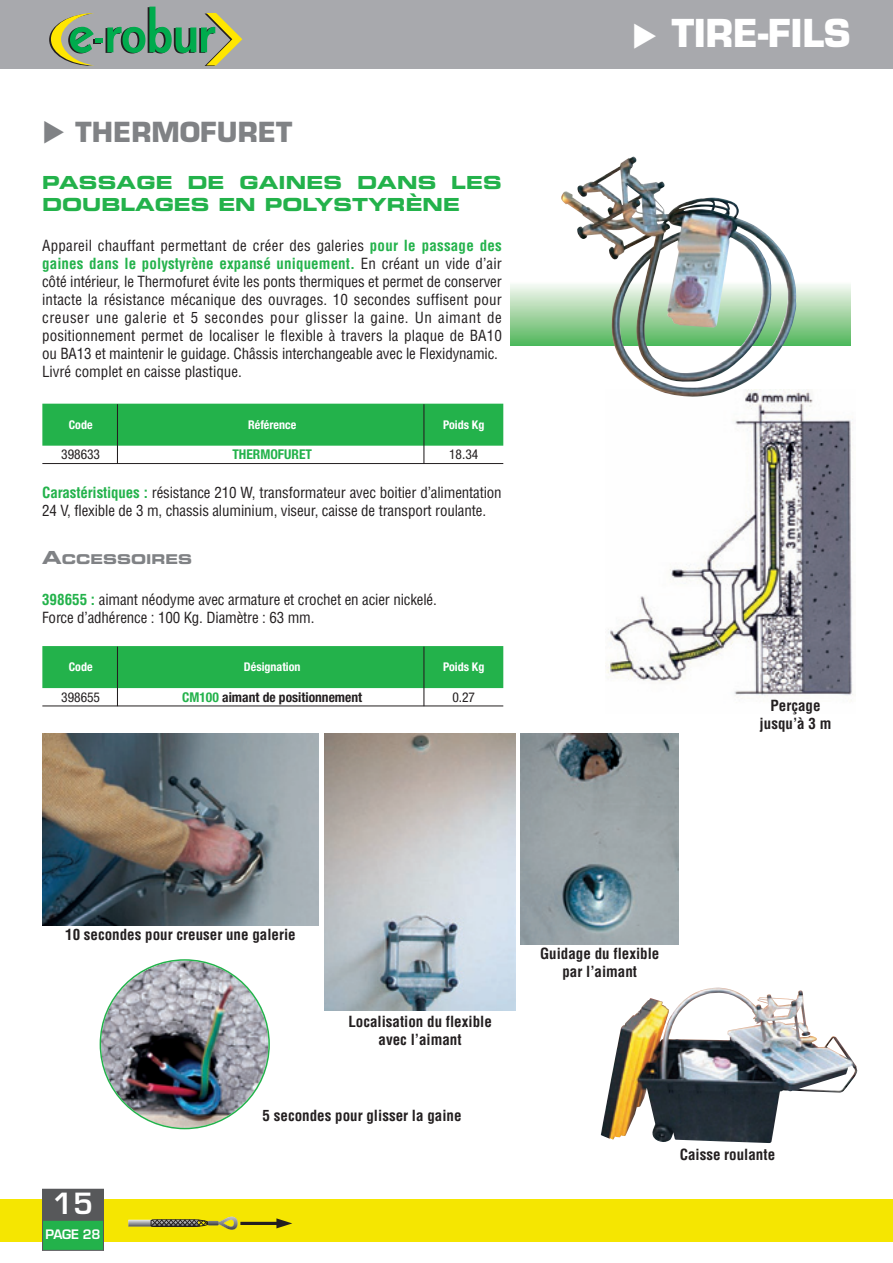
<style>
.page{position:relative;width:893px;height:1263px;background:#fff}
.page>*{position:absolute;margin:0;border:0;box-sizing:border-box;transform-origin:0 0}
.t1{font:700 37.5px "Eurostile LT Std";letter-spacing:-.01em;color:#fff}
.t2{font:600 28.5px "Eurostile LT Std";color:#fff}
.t3{font:700 27px "Eurostile LT Std";color:#808285}
.t4{font:18px/21.6px "Eurostile LT Std Bold Ex 2";color:#23b24b}
.t5{font:condensed 15px/18px "Helvetica LT Std";letter-spacing:-.01em;color:#231f20}
.t6{font:700 condensed 15px/18px "Helvetica LT Std";color:#231f20;text-align:center}
.t7{font:700 condensed 13.5px "Helvetica Neue LT Std";color:#231f20}
.t8{font:condensed 13.5px "Helvetica Neue LT Std";color:#231f20}
.t9{font:13.5px "Eurostile LT Std Bold Ex 2";color:#808285}
.t10{font:700 condensed 13.5px "Helvetica Neue LT Std";color:#23b24b}
.t11{font:600 12.75px "Eurostile LT Std";letter-spacing:-.025em;color:#fff}
.t12{font:700 condensed 12px "Helvetica Neue LT Std";color:#fff}
.s1{font-weight:700;color:#23b24b}
.s2{font-size:18px}
.s3{color:#23b24b}
</style>
<div class="page">
<div style="left:0;top:0;width:892px;height:68px;background:#a8a9ad"></div>
<svg style="left:49px;top:7px;width:193px;height:59px"></svg>
<div style="left:0;top:1199px;width:892px;height:43px;background:#f5e601"></div>
<div style="left:43px;top:1189px;width:60px;height:31px;background:#57585a"></div>
<div style="left:42px;top:1189px;width:62px;height:32px;border:1px solid #57585a"></div>
<div style="left:43px;top:1220px;width:60px;height:30px;background:#23b24b"></div>
<div style="left:42px;top:1220px;width:62px;height:31px;border:1px solid #57585a"></div>
<svg style="left:150px;top:1216px;width:142px;height:13px"></svg>
<img style="left:605px;top:389px;width:249px;height:312px">
<img style="left:42px;top:734px;width:276px;height:191px">
<img style="left:324px;top:734px;width:191px;height:276px">
<img style="left:520px;top:734px;width:158px;height:210px">
<img style="left:600px;top:990px;width:254px;height:150px">
<img style="left:100px;top:959px;width:170px;height:170px">
<img style="left:510px;top:282px;width:340px;height:64px">
<img style="left:611px;top:185px;width:177px;height:203px">
<div style="left:42px;top:404px;width:461px;height:42px;background:#23b24b"></div>
<hr style="left:42px;top:463px;width:461px;height:1px;background:#231f20">
<hr style="left:117px;top:404px;width:1px;height:60px;background:#231f20">
<hr style="left:423px;top:404px;width:1px;height:60px;background:#231f20">
<div style="left:42px;top:646px;width:461px;height:42px;background:#23b24b"></div>
<hr style="left:42px;top:705px;width:461px;height:1px;background:#231f20">
<hr style="left:117px;top:647px;width:1px;height:59px;background:#231f20">
<hr style="left:423px;top:647px;width:1px;height:59px;background:#231f20">
<h3 class="t3" style="left:76px;top:117px;width:218px">THERMOFURET</h3>
<p class="t4" style="left:42px;top:172px;width:461px">PASSAGE DE GAINES DANS LES<br>DOUBLAGES EN POLYSTYRÈNE</p>
<p class="t5" style="left:42px;top:237px;width:461px">Appareil chauffant permettant de créer des galeries <span class="s1">pour le passage des gaines dans le polystyrène expansé uniquement.</span> En créant un vide d’air côté intérieur, le Thermofuret évite les ponts thermiques et permet de conserver intacte la résistance mécanique des ouvrages. 10 secondes suffisent pour creuser une galerie et 5 secondes pour glisser la gaine. Un aimant de positionnement permet de localiser le flexible à travers la plaque de BA10 ou BA13 et maintenir le guidage. Châssis interchangeable avec le Flexidynamic.<br>Livré complet en caisse plastique.</p>
<p class="t12" style="left:69px;top:420px;width:25px">Code</p>
<p class="t12" style="left:248px;top:420px;width:49px">Référence</p>
<p class="t12" style="left:443px;top:420px;width:43px">Poids Kg</p>
<p class="t8" style="left:61px;top:447px;width:40px">398633</p>
<p class="t10" style="left:232px;top:450px;width:81px">THERMOFURET</p>
<p class="t8" style="left:449px;top:447px;width:31px">18.34</p>
<p class="t5" style="left:42px;top:484px;width:461px"><span class="s1">Carastéristiques :</span> résistance 210 W, transformateur avec boitier d’alimentation<br>24 V, flexible de 3 m, chassis aluminium, viseur, caisse de transport roulante.</p>
<p class="t9" style="left:42px;top:552px;width:151px"><span class="s2">A</span>CCESSOIRES</p>
<p class="t5" style="left:42px;top:591px;width:396px"><span class="s1">398655 :</span> aimant néodyme avec armature et crochet en acier nickelé.<br>Force d’adhérence : 100 Kg. Diamètre : 63 mm.</p>
<p class="t12" style="left:69px;top:662px;width:25px">Code</p>
<p class="t12" style="left:244px;top:662px;width:58px">Désignation</p>
<p class="t12" style="left:443px;top:662px;width:43px">Poids Kg</p>
<p class="t8" style="left:61px;top:689px;width:40px">398655</p>
<p class="t7" style="left:182px;top:692px;width:181px"><span class="s3">CM100</span> aimant de positionnement</p>
<p class="t8" style="left:452px;top:689px;width:24px">0.27</p>
<h1 class="t1" style="left:671px;top:12px;width:180px">TIRE-FILS</h1>
<p class="t6" style="left:759px;top:697px;width:73px">Perçage jusqu’à 3 m</p>
<p class="t6" style="left:65px;top:927px;width:232px">10 secondes pour creuser une galerie</p>
<p class="t6" style="left:348px;top:1014px;width:145px">Localisation du flexible avec l’aimant</p>
<h2 class="t2" style="left:53px;top:1187px;width:42px">15</h2>
<p class="t11" style="left:46px;top:1226px;width:56px">PAGE 28</p>
<p class="t6" style="left:262px;top:1107px;width:200px">5 secondes pour glisser la gaine</p>
<p class="t6" style="left:540px;top:946px;width:121px">Guidage du flexible par l’aimant</p>
<p class="t6" style="left:679px;top:1147px;width:97px">Caisse roulante</p>
</div>
